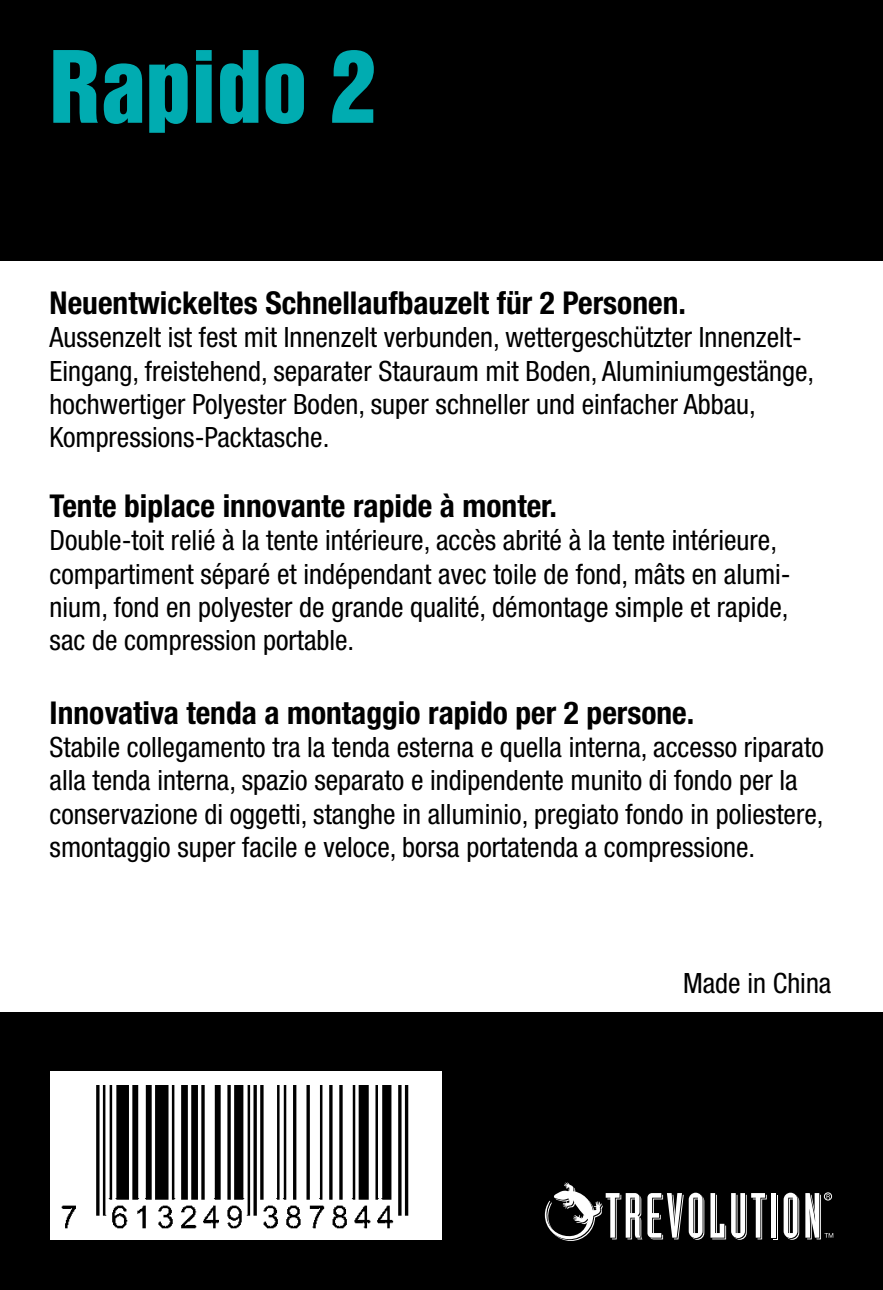
<style>
.page{position:relative;width:883px;height:1290px;background:#fff}
.page>*{position:absolute;margin:0;border:0;box-sizing:border-box;transform-origin:0 0}
.t1{font:91px "Helvetica Inserat";color:#00acb1}
.t2{font:700 condensed 31.5px "Helvetica Neue";color:#000}
.t3{font:condensed 28px/33.2px "Helvetica Neue";color:#000}
</style>
<div class="page">
<div style="left:0;top:1012px;width:883px;height:278px;background:#000"></div>
<div style="left:773px;top:1195px;width:5px;height:44px;background:#fff"></div>
<div style="left:772px;top:1194px;width:5px;height:44px;background:#000"></div>
<svg style="left:710px;top:1193px;width:57px;height:47px"></svg>
<div style="left:771px;top:1193px;width:5px;height:44px;background:#fff"></div>
<svg style="left:784px;top:1192px;width:15px;height:48px"></svg>
<svg style="left:544px;top:1182px;width:160px;height:59px"></svg>
<div style="left:824px;top:1192px;width:8px;height:8px;border:1px solid #fff;border-radius:50%"></div>
<svg style="left:805px;top:1193px;width:28px;height:46px"></svg>
<div style="left:50px;top:1071px;width:391px;height:169px;background:#fff"></div>
<img style="left:61px;top:1086px;width:348px;height:143px">
<div style="left:0;top:0;width:883px;height:260px;background:#000"></div>
<h1 class="t1" style="left:50px;top:33px;width:328px">Rapido 2</h1>
<p class="t2" style="left:50px;top:284px;width:638px">Neuentwickeltes Schnellaufbauzelt für 2 Personen.</p>
<p class="t3" style="left:50px;top:321px;width:766px">Aussenzelt ist fest mit Innenzelt verbunden, wettergeschützter Innenzelt-Eingang, freistehend, separater Stauraum mit Boden, Aluminiumgestänge, hochwertiger Polyester Boden, super schneller und einfacher Abbau, Kompressions-Packtasche.</p>
<p class="t2" style="left:50px;top:487px;width:509px">Tente biplace innovante rapide à monter.</p>
<p class="t3" style="left:50px;top:524px;width:740px">Double-toit relié à la tente intérieure, accès abrité à la tente intérieure, compartiment séparé et indépendant avec toile de fond, mâts en alumi&shy;nium, fond en polyester de grande qualité, démontage simple et rapide, sac de compression portable.</p>
<p class="t2" style="left:50px;top:693px;width:646px">Innovativa tenda a montaggio rapido per 2 persone.</p>
<p class="t3" style="left:50px;top:730px;width:776px">Stabile collegamento tra la tenda esterna e quella interna, accesso riparato alla tenda interna, spazio separato e indipendente munito di fondo per la conservazione di oggetti, stanghe in alluminio, pregiato fondo in poliestere, smontaggio super facile e veloce, borsa portatenda a compressione.</p>
<p class="t3" style="left:683px;top:966px;width:150px">Made in China</p>
</div>
